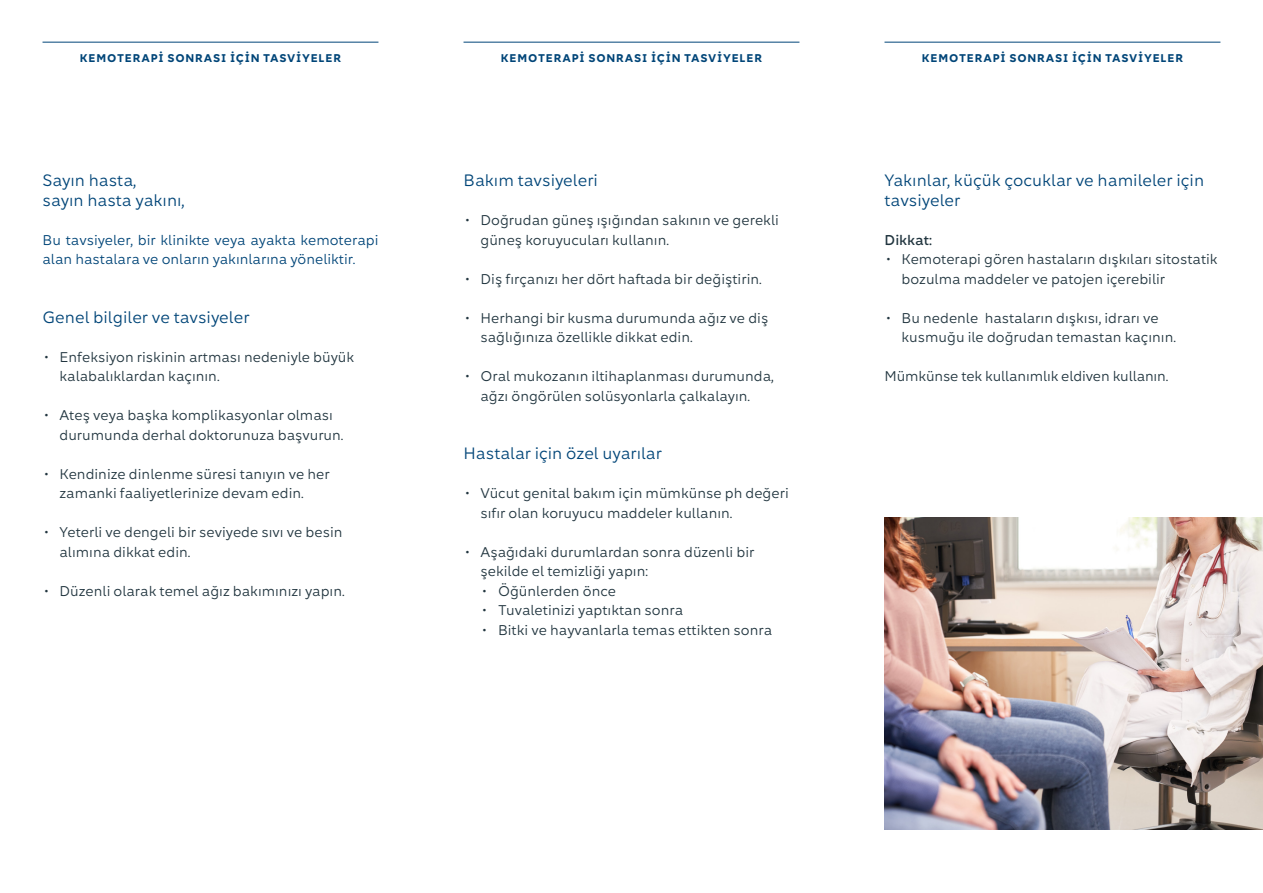
<style>
.page{position:relative;width:1263px;height:893px;background:#fff}
.page>*{position:absolute;margin:0;border:0;box-sizing:border-box;transform-origin:0 0}
.t1{font:15.75px/19.5px "Kometa";color:#004578}
.t2{font:13.5px/19.5px "Kometa";color:#21353f}
.t3{font:13.5px/19.5px "Kometa";color:#004578}
.t4{font:500 13.5px "Kometa";color:#21353f}
.t5{font:800 10.5px "Kometa";letter-spacing:.08em;color:#004578}
</style>
<div class="page">
<hr style="left:43px;top:42px;width:335px;height:1px;background:#004578">
<hr style="left:463px;top:42px;width:336px;height:1px;background:#004578">
<hr style="left:884px;top:42px;width:336px;height:1px;background:#004578">
<img style="left:884px;top:518px;width:379px;height:311px">
<p class="t5" style="left:80px;top:51px;width:262px">KEMOTERAPİ SONRASI İÇİN TASVİYELER</p>
<p class="t5" style="left:501px;top:51px;width:262px">KEMOTERAPİ SONRASI İÇİN TASVİYELER</p>
<p class="t5" style="left:922px;top:51px;width:262px">KEMOTERAPİ SONRASI İÇİN TASVİYELER</p>
<p class="t1" style="left:43px;top:170px;width:144px">Sayın hasta,<br>sayın hasta yakını,</p>
<p class="t3" style="left:43px;top:230px;width:337px">Bu tavsiyeler, bir klinikte veya ayakta kemoterapi alan hastalara ve onların yakınlarına yöneliktir.</p>
<p class="t1" style="left:43px;top:307px;width:208px">Genel bilgiler ve tavsiyeler</p>
<p class="t2" style="left:60px;top:347px;width:296px;text-indent:-17px">• Enfeksiyon riskinin artması nedeniyle büyük kalabalıklardan kaçının.</p>
<p class="t2" style="left:60px;top:405px;width:285px;text-indent:-17px">• Ateş veya başka komplikasyonlar olması durumunda derhal doktorunuza başvurun.</p>
<p class="t2" style="left:60px;top:464px;width:272px;text-indent:-17px">• Kendinize dinlenme süresi tanıyın ve her zamanki faaliyetlerinize devam edin.</p>
<p class="t2" style="left:60px;top:522px;width:285px;text-indent:-17px">• Yeterli ve dengeli bir seviyede sıvı ve besin alımına dikkat edin.</p>
<p class="t2" style="left:43px;top:581px;width:304px">• Düzenli olarak temel ağız bakımınızı yapın.</p>
<p class="t1" style="left:463px;top:170px;width:136px">Bakım tavsiyeleri</p>
<p class="t2" style="left:480px;top:210px;width:300px;text-indent:-17px">• Doğrudan güneş ışığından sakının ve gerekli güneş koruyucuları kullanın.</p>
<p class="t2" style="left:463px;top:269px;width:300px">• Diş fırçanızı her dört haftada bir değiştirin.</p>
<p class="t2" style="left:480px;top:308px;width:289px;text-indent:-17px">• Herhangi bir kusma durumunda ağız ve diş sağlığınıza özellikle dikkat edin.</p>
<p class="t2" style="left:463px;top:366px;width:312px;text-align:center">• Oral mukozanın iltihaplanması durumunda, ağzı öngörülen solüsyonlarla çalkalayın.</p>
<p class="t1" style="left:463px;top:443px;width:200px">Hastalar için özel uyarılar</p>
<p class="t2" style="left:480px;top:483px;width:310px;text-indent:-17px">• Vücut genital bakım için mümkünse ph değeri sıfır olan koruyucu maddeler kullanın.</p>
<p class="t2" style="left:480px;top:542px;width:275px;text-indent:-17px">• Aşağıdaki durumlardan sonra düzenli bir şekilde el temizliği yapın:</p>
<p class="t2" style="left:480px;top:581px;width:137px">• Öğünlerden önce</p>
<p class="t2" style="left:480px;top:600px;width:204px">• Tuvaletinizi yaptıktan sonra</p>
<p class="t2" style="left:480px;top:620px;width:293px">• Bitki ve hayvanlarla temas ettikten sonra</p>
<p class="t1" style="left:884px;top:170px;width:321px">Yakınlar, küçük çocuklar ve hamileler için tavsiyeler</p>
<p class="t4" style="left:884px;top:231px;width:49px">Dikkat:</p>
<p class="t2" style="left:901px;top:249px;width:318px;text-indent:-17px">• Kemoterapi gören hastaların dışkıları sitostatik bozulma maddeler ve patojen içerebilir</p>
<p class="t2" style="left:901px;top:308px;width:276px;text-indent:-17px">• Bu nedenle hastaların dışkısı, idrarı ve kusmuğu ile doğrudan temastan kaçının.</p>
<p class="t2" style="left:884px;top:366px;width:285px">Mümkünse tek kullanımlık eldiven kullanın.</p>
</div>
